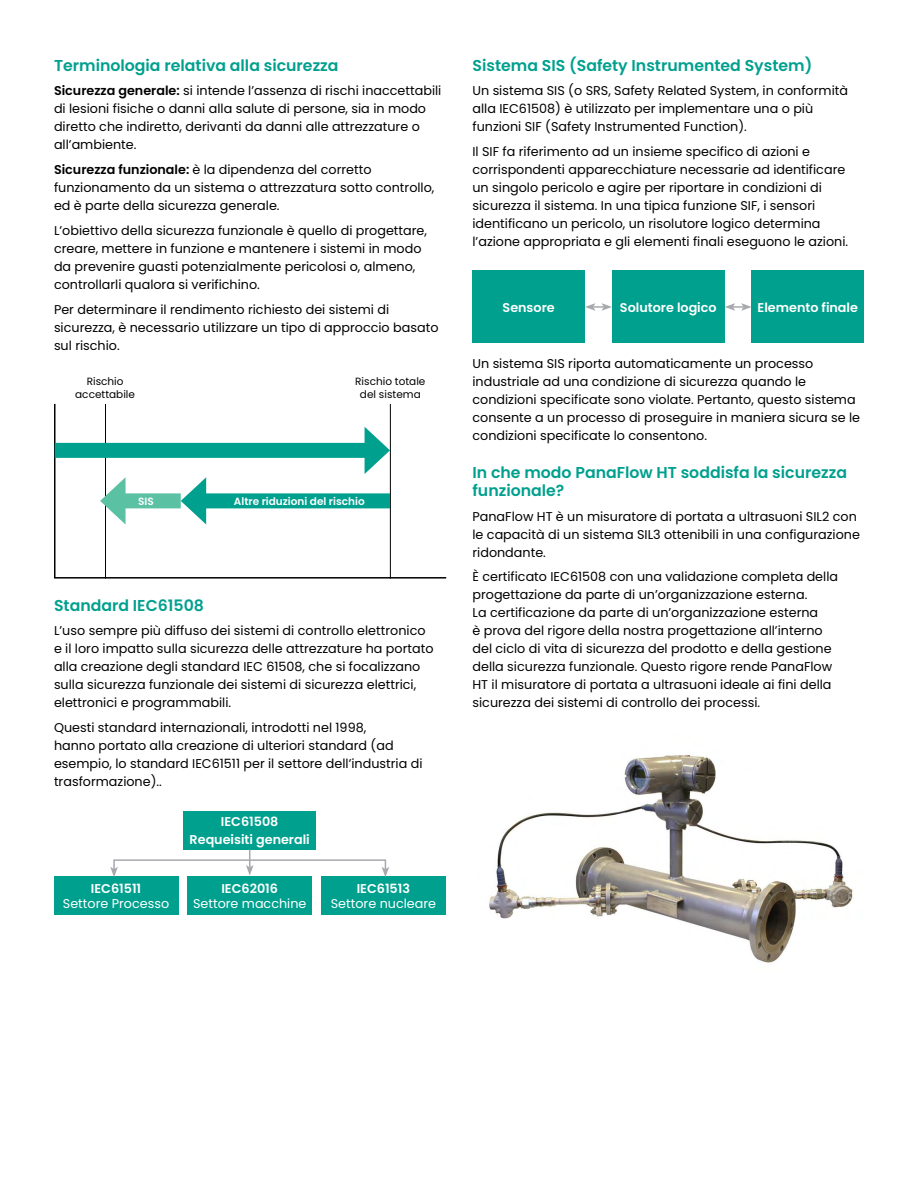
<style>
.page{position:relative;width:918px;height:1188px;background:#fff}
.page>*{position:absolute;margin:0;border:0;box-sizing:border-box;transform-origin:0 0}
.t1{font:600 15.75px/18px "Poppins";color:#00a08e}
.t2{font:12.75px/18px "Poppins";color:#000}
.t3{font:600 12.75px/18px "Poppins";color:#fff;text-align:center}
.t4{font:12.75px "Poppins";color:#fff}
.t5{font:10.5px/12.8px "Poppins";color:#000;text-align:center}
.t6{font:600 10.5px "Poppins";color:#fff}
.s1{font-weight:600}
</style>
<div class="page">
<svg style="left:54px;top:403px;width:393px;height:176px"></svg>
<hr style="left:105px;top:404px;width:1px;height:175px;background:#000">
<hr style="left:390px;top:404px;width:1px;height:175px;background:#000">
<div style="left:55px;top:443px;width:319px;height:15px;background:#00a08e"></div>
<svg style="left:365px;top:427px;width:25px;height:47px"></svg>
<div style="left:196px;top:493px;width:194px;height:15px;background:#00a08e"></div>
<svg style="left:181px;top:477px;width:25px;height:48px"></svg>
<div style="left:116px;top:493px;width:65px;height:15px;background:#5bc1a3"></div>
<svg style="left:100px;top:477px;width:26px;height:48px"></svg>
<div style="left:183px;top:811px;width:133px;height:39px;background:#00a08e"></div>
<div style="left:54px;top:876px;width:124px;height:38px;background:#00a08e"></div>
<div style="left:188px;top:876px;width:124px;height:38px;background:#00a08e"></div>
<div style="left:321px;top:876px;width:125px;height:38px;background:#00a08e"></div>
<svg style="left:246px;top:850px;width:8px;height:26px"></svg>
<div style="left:113px;top:859px;width:273px;height:11px;border:2px solid #a7a9ac"></div>
<svg style="left:110px;top:867px;width:8px;height:10px"></svg>
<svg style="left:382px;top:867px;width:7px;height:10px"></svg>
<div style="left:472px;top:271px;width:113px;height:72px;background:#00a08e"></div>
<div style="left:612px;top:271px;width:112px;height:72px;background:#00a08e"></div>
<div style="left:752px;top:271px;width:112px;height:72px;background:#00a08e"></div>
<svg style="left:585px;top:303px;width:27px;height:8px"></svg>
<svg style="left:725px;top:303px;width:27px;height:8px"></svg>
<img style="left:489px;top:755px;width:364px;height:208px">
<p class="t1" style="left:54px;top:56px;width:286px">Terminologia relativa alla sicurezza</p>
<p class="t2" style="left:54px;top:82px;width:389px"><span class="s1">Sicurezza generale:</span> si intende l’assenza di rischi inaccettabili di lesioni fisiche o danni alla salute di persone, sia in modo diretto che indiretto, derivanti da danni alle attrezzature o all’ambiente.</p>
<p class="t2" style="left:54px;top:161px;width:382px"><span class="s1">Sicurezza funzionale:</span> è la dipendenza del corretto funzionamento da un sistema o attrezzatura sotto controllo, ed è parte della sicurezza generale.</p>
<p class="t2" style="left:54px;top:221px;width:375px">L’obiettivo della sicurezza funzionale è quello di progettare, creare, mettere in funzione e mantenere i sistemi in modo da prevenire guasti potenzialmente pericolosi o, almeno, controllarli qualora si verifichino.</p>
<p class="t2" style="left:54px;top:300px;width:386px">Per determinare il rendimento richiesto dei sistemi di sicurezza, è necessario utilizzare un tipo di approccio basato sul rischio.</p>
<p class="t5" style="left:75px;top:375px;width:61px">Rischio accettabile</p>
<p class="t5" style="left:355px;top:375px;width:72px">Rischio totale del sistema</p>
<p class="t6" style="left:138px;top:495px;width:17px">SIS</p>
<p class="t6" style="left:234px;top:495px;width:132px">Altre riduzioni del rischio</p>
<p class="t1" style="left:54px;top:596px;width:152px">Standard IEC61508</p>
<p class="t2" style="left:54px;top:622px;width:381px">L’uso sempre più diffuso dei sistemi di controllo elettronico e il loro impatto sulla sicurezza delle attrezzature ha portato alla creazione degli standard IEC 61508, che si focalizzano sulla sicurezza funzionale dei sistemi di sicurezza elettrici, elettronici e programmabili.</p>
<p class="t2" style="left:54px;top:719px;width:370px">Questi standard internazionali, introdotti nel 1998,<br>hanno portato alla creazione di ulteriori standard (ad esempio, lo standard IEC61511 per il settore dell’industria di trasformazione)..</p>
<p class="t3" style="left:190px;top:813px;width:122px">IEC61508<br>Requeisiti generali</p>
<p class="t3" style="left:91px;top:879px;width:52px">IEC61511</p>
<p class="t4" style="left:63px;top:896px;width:108px">Settore Processo</p>
<p class="t3" style="left:221px;top:879px;width:58px">IEC62016</p>
<p class="t4" style="left:193px;top:896px;width:115px">Settore macchine</p>
<p class="t3" style="left:357px;top:879px;width:55px">IEC61513</p>
<p class="t4" style="left:331px;top:896px;width:107px">Settore nucleare</p>
<p class="t1" style="left:472px;top:56px;width:341px">Sistema SIS (Safety Instrumented System)</p>
<p class="t2" style="left:472px;top:82px;width:377px">Un sistema SIS (o SRS, Safety Related System, in conformità alla IEC61508) è utilizzato per implementare una o più funzioni SIF (Safety Instrumented Function).</p>
<p class="t2" style="left:472px;top:143px;width:377px">Il SIF fa riferimento ad un insieme specifico di azioni e corrispondenti apparecchiature necessarie ad identificare un singolo pericolo e agire per riportare in condizioni di sicurezza il sistema. In una tipica funzione SIF, i sensori identificano un pericolo, un risolutore logico determina l’azione appropriata e gli elementi finali eseguono le azioni.</p>
<p class="t3" style="left:503px;top:299px;width:54px">Sensore</p>
<p class="t3" style="left:620px;top:299px;width:98px">Solutore logico</p>
<p class="t3" style="left:758px;top:299px;width:102px">Elemento finale</p>
<p class="t2" style="left:472px;top:354px;width:389px">Un sistema SIS riporta automaticamente un processo industriale ad una condizione di sicurezza quando le condizioni specificate sono violate. Pertanto, questo sistema consente a un processo di proseguire in maniera sicura se le condizioni specificate lo consentono.</p>
<p class="t1" style="left:472px;top:463px;width:376px">In che modo PanaFlow HT soddisfa la sicurezza funzionale?</p>
<p class="t2" style="left:472px;top:507px;width:389px">PanaFlow HT è un misuratore di portata a ultrasuoni SIL2 con le capacità di un sistema SIL3 ottenibili in una configurazione ridondante.</p>
<p class="t2" style="left:472px;top:568px;width:367px">È certificato IEC61508 con una validazione completa della progettazione da parte di un’organizzazione esterna.<br>La certificazione da parte di un’organizzazione esterna<br>è prova del rigore della nostra progettazione all’interno del ciclo di vita di sicurezza del prodotto e della gestione della sicurezza funzionale. Questo rigore rende PanaFlow HT il misuratore di portata a ultrasuoni ideale ai fini della sicurezza dei sistemi di controllo dei processi.</p>
</div>
